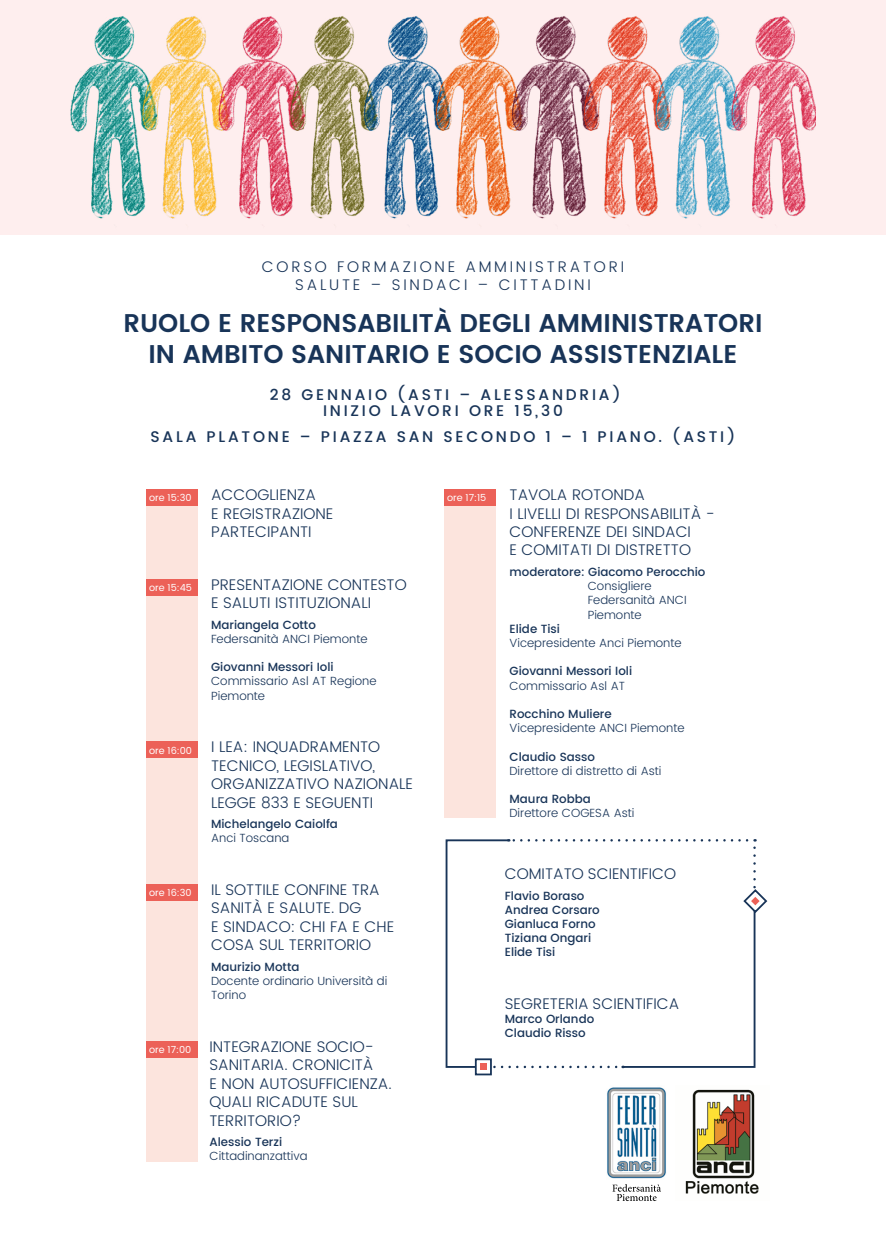
<style>
.page{position:relative;width:886px;height:1241px;background:#fff}
.page>*{position:absolute;margin:0;border:0;box-sizing:border-box;transform-origin:0 0}
.t1{font:600 25.62px/30.8px "Poppins";color:#183458;text-align:center}
.t2{font:300 15.38px/18.4px "Poppins";color:#183458}
.t3{font:500 15.38px/16.9px "Poppins";letter-spacing:.18em;color:#183458;text-align:center}
.t4{font:300 15.38px/18.4px "Poppins";letter-spacing:.18em;color:#183458;text-align:center}
.t5{font:300 11.81px/14.2px "Poppins";color:#183458}
.t6{font:500 11.81px/14.2px "Poppins";color:#183458}
.t7{font:9.62px "Poppins";color:#fff}
</style>
<div class="page">
<div style="left:0;top:0;width:886px;height:234px;background:#feeeee"></div>
<div style="left:147px;top:501px;width:51px;height:660px;background:#fce4dd"></div>
<div style="left:147px;top:489px;width:51px;height:16px;background:#ec6158"></div>
<div style="left:146px;top:579px;width:52px;height:16px;background:#ec6158"></div>
<div style="left:146px;top:741px;width:52px;height:17px;background:#ec6158"></div>
<div style="left:146px;top:883px;width:52px;height:17px;background:#ec6158"></div>
<div style="left:146px;top:1040px;width:52px;height:17px;background:#ec6158"></div>
<div style="left:444px;top:501px;width:52px;height:316px;background:#fce4dd"></div>
<div style="left:444px;top:489px;width:52px;height:16px;background:#ec6158"></div>
<img style="left:607px;top:1087px;width:59px;height:92px">
<svg style="left:612px;top:1184px;width:49px;height:16px"></svg>
<img style="left:685px;top:1089px;width:74px;height:105px">
<svg style="left:475px;top:1069px;width:17px;height:6px"></svg>
<svg style="left:445px;top:839px;width:323px;height:230px"></svg>
<img style="left:71px;top:16px;width:744px;height:203px">
<p class="t4" style="left:262px;top:258px;width:364px">CORSO FORMAZIONE AMMINISTRATORI<br>SALUTE – SINDACI – CITTADINI</p>
<h1 class="t1" style="left:123px;top:308px;width:640px">RUOLO E RESPONSABILITÀ DEGLI AMMINISTRATORI<br>IN AMBITO SANITARIO E SOCIO ASSISTENZIALE</h1>
<p class="t3" style="left:270px;top:386px;width:352px">28 GENNAIO (ASTI – ALESSANDRIA)<br>INIZIO LAVORI ORE 15,30</p>
<p class="t3" style="left:151px;top:429px;width:586px">SALA PLATONE – PIAZZA SAN SECONDO 1 – 1 PIANO. (ASTI)</p>
<p class="t7" style="left:149px;top:490px;width:44px">ore 15:30</p>
<p class="t2" style="left:211px;top:486px;width:124px">ACCOGLIENZA<br>E REGISTRAZIONE<br>PARTECIPANTI</p>
<p class="t7" style="left:149px;top:580px;width:44px">ore 15:45</p>
<p class="t2" style="left:211px;top:575px;width:197px">PRESENTAZIONE CONTESTO<br>E SALUTI ISTITUZIONALI</p>
<p class="t6" style="left:211px;top:617px;width:106px">Mariangela Cotto</p>
<p class="t5" style="left:211px;top:632px;width:158px">Federsanità ANCI Piemonte</p>
<p class="t6" style="left:211px;top:660px;width:124px">Giovanni Messori Ioli</p>
<p class="t5" style="left:211px;top:674px;width:167px">Commissario Asl AT Regione<br>Piemonte</p>
<p class="t7" style="left:149px;top:743px;width:44px">ore 16:00</p>
<p class="t2" style="left:211px;top:738px;width:203px">I LEA: INQUADRAMENTO<br>TECNICO, LEGISLATIVO,<br>ORGANIZZATIVO NAZIONALE<br>LEGGE 833 E SEGUENTI</p>
<p class="t6" style="left:211px;top:817px;width:128px">Michelangelo Caiolfa</p>
<p class="t5" style="left:211px;top:831px;width:80px">Anci Toscana</p>
<p class="t7" style="left:149px;top:885px;width:44px">ore 16:30</p>
<p class="t2" style="left:211px;top:880px;width:185px">IL SOTTILE CONFINE TRA<br>SANITÀ E SALUTE. DG<br>E SINDACO: CHI FA E CHE<br>COSA SUL TERRITORIO</p>
<p class="t6" style="left:211px;top:959px;width:90px">Maurizio Motta</p>
<p class="t5" style="left:211px;top:974px;width:178px">Docente ordinario Università di<br>Torino</p>
<p class="t7" style="left:149px;top:1042px;width:44px">ore 17:00</p>
<p class="t2" style="left:209px;top:1037px;width:184px">INTEGRAZIONE SOCIO-<br>SANITARIA. CRONICITÀ<br>E NON AUTOSUFFICIENZA.<br>QUALI RICADUTE SUL<br>TERRITORIO?</p>
<p class="t6" style="left:209px;top:1134px;width:74px">Alessio Terzi</p>
<p class="t5" style="left:209px;top:1149px;width:100px">Cittadinanzattiva</p>
<p class="t7" style="left:447px;top:490px;width:41px">ore 17:15</p>
<p class="t2" style="left:509px;top:486px;width:207px">TAVOLA ROTONDA<br>I LIVELLI DI RESPONSABILITÀ -<br>CONFERENZE DEI SINDACI<br>E COMITATI DI DISTRETTO</p>
<p class="t6" style="left:509px;top:565px;width:197px">moderatore: Giacomo Perocchio</p>
<p class="t5" style="left:588px;top:579px;width:100px">Consigliere<br>Federsanità ANCI<br>Piemonte</p>
<p class="t6" style="left:509px;top:621px;width:52px">Elide Tisi</p>
<p class="t5" style="left:509px;top:636px;width:174px">Vicepresidente Anci Piemonte</p>
<p class="t6" style="left:509px;top:664px;width:124px">Giovanni Messori Ioli</p>
<p class="t5" style="left:509px;top:678px;width:117px">Commissario Asl AT</p>
<p class="t6" style="left:509px;top:707px;width:104px">Rocchino Muliere</p>
<p class="t5" style="left:509px;top:721px;width:177px">Vicepresidente ANCI Piemonte</p>
<p class="t6" style="left:509px;top:749px;width:87px">Claudio Sasso</p>
<p class="t5" style="left:509px;top:763px;width:153px">Direttore di distretto di Asti</p>
<p class="t6" style="left:509px;top:792px;width:83px">Maura Robba</p>
<p class="t5" style="left:509px;top:806px;width:126px">Direttore COGESA Asti</p>
<p class="t2" style="left:505px;top:864px;width:173px">COMITATO SCIENTIFICO</p>
<p class="t6" style="left:505px;top:888px;width:96px">Flavio Boraso<br>Andrea Corsaro<br>Gianluca Forno<br>Tiziana Ongari<br>Elide Tisi</p>
<p class="t2" style="left:505px;top:994px;width:176px">SEGRETERIA SCIENTIFICA</p>
<p class="t6" style="left:505px;top:1012px;width:91px">Marco Orlando<br>Claudio Risso</p>
</div>
